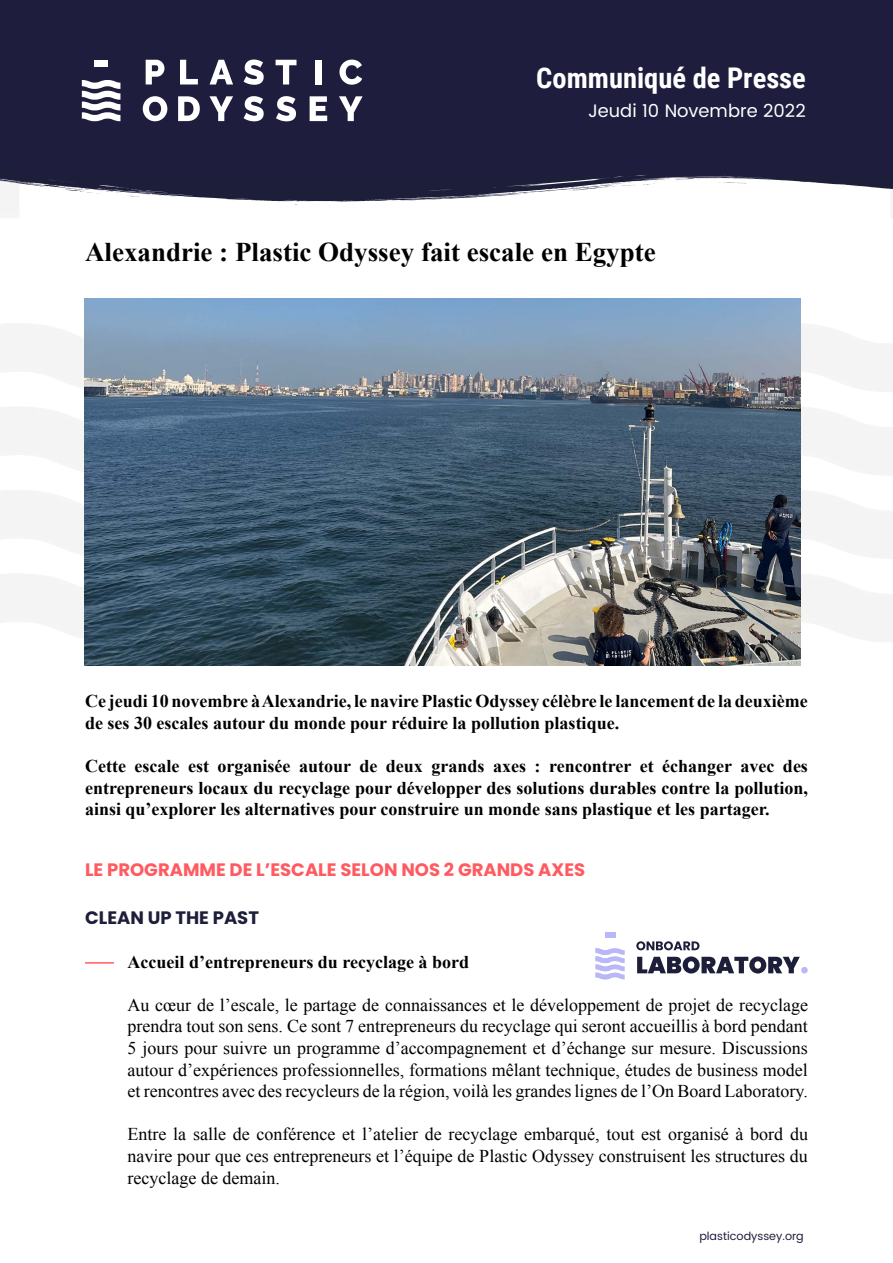
<style>
.page{position:relative;width:893px;height:1263px;background:#fff}
.page>*{position:absolute;margin:0;border:0;box-sizing:border-box;transform-origin:0 0}
.t1{font:700 28.5px "Roboto Condensed";color:#fff}
.t2{font:700 27px "Times New Roman";color:#000}
.t3{font:18px/21.6px "Times New Roman";color:#000;text-align:justify}
.t4{font:700 18px/21.6px "Times New Roman";color:#000}
.t5{font:700 18px "Poppins";color:#ff5a60}
.t6{font:18px "Poppins";color:#fff}
.t7{font:700 18px "Poppins";color:#1d1e3a}
.t8{font:11.25px "Poppins";color:#1e1d3d}
</style>
<div class="page">
<svg style="left:343px;top:172px;width:224px;height:30px;background:#494a60"></svg>
<div style="left:0;top:0;width:893px;height:172px;background:#1e1d3d"></div>
<svg style="left:343px;top:60px;width:19px;height:25px"></svg>
<svg style="left:343px;top:96px;width:20px;height:25px"></svg>
<img style="left:0;top:59px;width:343px;height:607px">
<img style="left:567px;top:172px;width:326px;height:494px">
<img style="left:84px;top:299px;width:717px;height:366px">
<hr style="left:85px;top:962px;width:29px;height:2px;background:#ff5a60">
<div style="left:605px;top:933px;width:10px;height:5px;background:#bab7f9"></div>
<svg style="left:637px;top:956px;width:163px;height:17px"></svg>
<svg style="left:636px;top:941px;width:63px;height:9px"></svg>
<svg style="left:595px;top:948px;width:30px;height:31px"></svg>
<div style="left:801px;top:967px;width:7px;height:6px;background:#bab7f9;border-radius:50%"></div>
<h1 class="t1" style="left:536px;top:58px;width:271px">Communiqué de Presse</h1>
<p class="t6" style="left:588px;top:97px;width:219px">Jeudi 10 Novembre 2022</p>
<h2 class="t2" style="left:85px;top:233px;width:572px">Alexandrie : Plastic Odyssey fait escale en Egypte</h2>
<p class="t4" style="left:85px;top:690px;width:724px">Ce jeudi 10 novembre à Alexandrie, le navire Plastic Odyssey célèbre le lancement de la deuxième de ses 30 escales autour du monde pour réduire la pollution plastique.</p>
<p class="t4" style="left:85px;top:755px;width:724px;text-align:justify">Cette escale est organisée autour de deux grands axes : rencontrer et échanger avec des entrepreneurs locaux du recyclage pour développer des solutions durables contre la pollution, ainsi qu’explorer les alternatives pour construire un monde sans plastique et les partager.</p>
<p class="t5" style="left:85px;top:859px;width:502px">LE PROGRAMME DE L’ESCALE SELON NOS 2 GRANDS AXES</p>
<p class="t7" style="left:85px;top:908px;width:175px">CLEAN UP THE PAST</p>
<p class="t4" style="left:128px;top:950px;width:343px">Accueil d’entrepreneurs du recyclage à bord</p>
<p class="t3" style="left:128px;top:994px;width:682px">Au cœur de l’escale, le partage de connaissances et le développement de projet de recyclage prendra tout son sens. Ce sont 7 entrepreneurs du recyclage qui seront accueillis à bord pendant 5 jours pour suivre un programme d’accompagnement et d’échange sur mesure. Discussions autour d’expériences professionnelles, formations mêlant technique, études de business model et rencontres avec des recycleurs de la région, voilà les grandes lignes de l’On Board Laboratory.</p>
<p class="t3" style="left:128px;top:1123px;width:682px">Entre la salle de conférence et l’atelier de recyclage embarqué, tout est organisé à bord du navire pour que ces entrepreneurs et l’équipe de Plastic Odyssey construisent les structures du recyclage de demain.</p>
<p class="t8" style="left:699px;top:1227px;width:106px">plasticodyssey.org</p>
</div>
